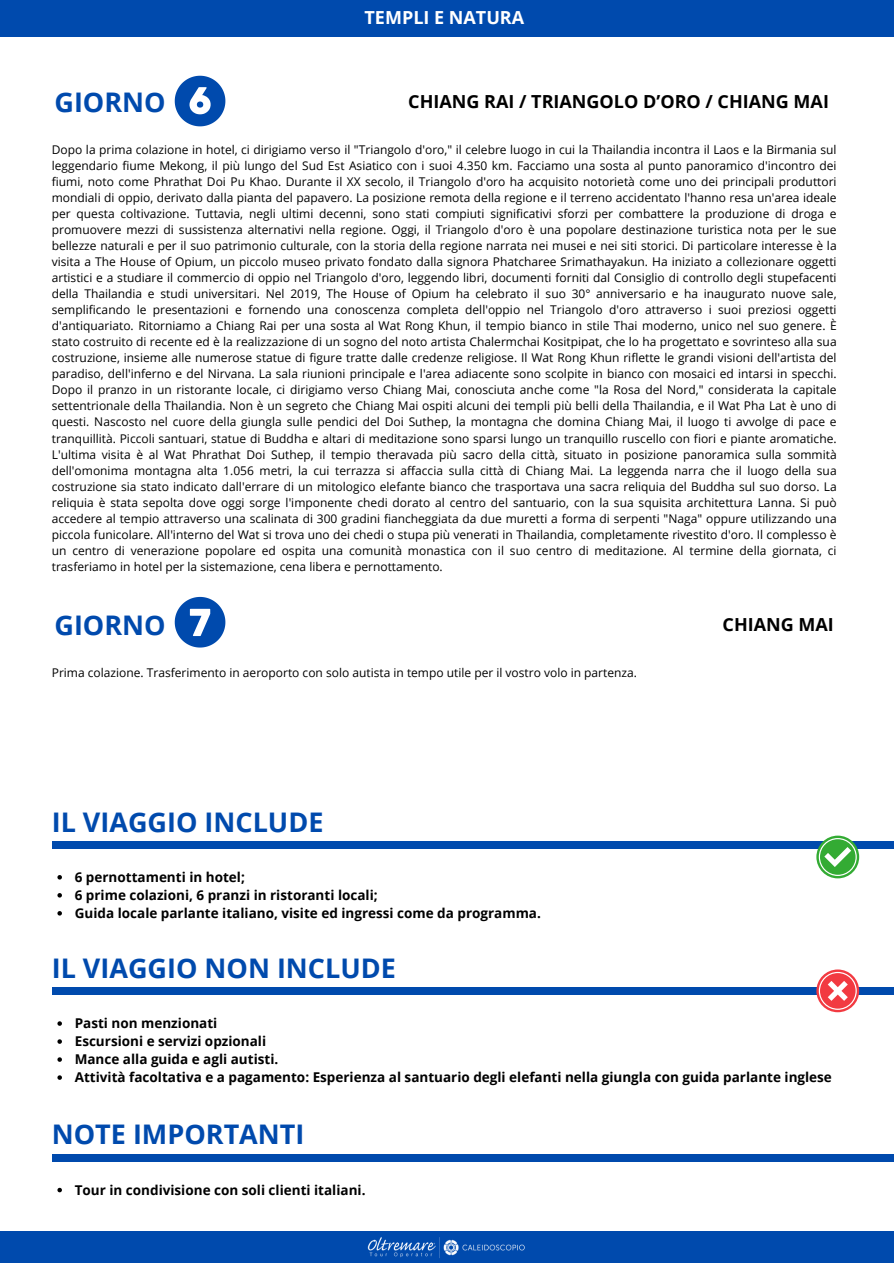
<style>
.page{position:relative;width:894px;height:1264px;background:#fff}
.page>*{position:absolute;margin:0;border:0;box-sizing:border-box;transform-origin:0 0}
.t1{font:700 27px "Open Sans";color:#004aad}
.t2{font:700 18px "Open Sans";color:#000}
.t3{font:700 18px "Open Sans";color:#fff}
.t4{font:700 13.5px "Open Sans";color:#000}
.t5{font:12px/16px "Open Sans";color:#000;text-align:justify}
</style>
<div class="page">
<div style="left:0;top:0;width:893px;height:37px;background:#004aad"></div>
<div style="left:0;top:1231px;width:893px;height:32px;background:#004aad"></div>
<img style="left:367px;top:1237px;width:158px;height:21px">
<svg style="left:175px;top:76px;width:50px;height:50px"></svg>
<svg style="left:175px;top:597px;width:50px;height:50px"></svg>
<div style="left:52px;top:841px;width:841px;height:7px;background:#004aad"></div>
<div style="left:52px;top:987px;width:841px;height:7px;background:#004aad"></div>
<div style="left:52px;top:1153px;width:841px;height:8px;background:#004aad"></div>
<svg style="left:816px;top:835px;width:42px;height:43px"></svg>
<svg style="left:818px;top:838px;width:38px;height:38px"></svg>
<svg style="left:816px;top:969px;width:42px;height:43px"></svg>
<svg style="left:818px;top:971px;width:38px;height:38px"></svg>
<svg style="left:57px;top:875px;width:5px;height:4px"></svg>
<svg style="left:57px;top:893px;width:5px;height:4px"></svg>
<svg style="left:57px;top:911px;width:5px;height:4px"></svg>
<svg style="left:57px;top:1021px;width:5px;height:4px"></svg>
<svg style="left:57px;top:1039px;width:5px;height:4px"></svg>
<svg style="left:57px;top:1057px;width:5px;height:4px"></svg>
<svg style="left:57px;top:1075px;width:5px;height:4px"></svg>
<svg style="left:57px;top:1187px;width:5px;height:5px"></svg>
<p class="t1" style="left:54px;top:83px;width:113px">GIORNO</p>
<h2 class="t3" style="left:364px;top:5px;width:161px">TEMPLI E NATURA</h2>
<h1 class="t2" style="left:408px;top:89px;width:422px">CHIANG RAI / TRIANGOLO D’ORO / CHIANG MAI</h1>
<p class="t5" style="left:52px;top:142px;width:786px">Dopo la prima colazione in hotel, ci dirigiamo verso il "Triangolo d'oro," il celebre luogo in cui la Thailandia incontra il Laos e la Birmania sul leggendario fiume Mekong, il più lungo del Sud Est Asiatico con i suoi 4.350 km. Facciamo una sosta al punto panoramico d'incontro dei fiumi, noto come Phrathat Doi Pu Khao. Durante il XX secolo, il Triangolo d'oro ha acquisito notorietà come uno dei principali produttori mondiali di oppio, derivato dalla pianta del papavero. La posizione remota della regione e il terreno accidentato l'hanno resa un'area ideale per questa coltivazione. Tuttavia, negli ultimi decenni, sono stati compiuti significativi sforzi per combattere la produzione di droga e promuovere mezzi di sussistenza alternativi nella regione. Oggi, il Triangolo d'oro è una popolare destinazione turistica nota per le sue bellezze naturali e per il suo patrimonio culturale, con la storia della regione narrata nei musei e nei siti storici. Di particolare interesse è la visita a The House of Opium, un piccolo museo privato fondato dalla signora Phatcharee Srimathayakun. Ha iniziato a collezionare oggetti artistici e a studiare il commercio di oppio nel Triangolo d'oro, leggendo libri, documenti forniti dal Consiglio di controllo degli stupefacenti della Thailandia e studi universitari. Nel 2019, The House of Opium ha celebrato il suo 30° anniversario e ha inaugurato nuove sale, semplificando le presentazioni e fornendo una conoscenza completa dell'oppio nel Triangolo d'oro attraverso i suoi preziosi oggetti d'antiquariato. Ritorniamo a Chiang Rai per una sosta al Wat Rong Khun, il tempio bianco in stile Thai moderno, unico nel suo genere. È stato costruito di recente ed è la realizzazione di un sogno del noto artista Chalermchai Kositpipat, che lo ha progettato e sovrinteso alla sua costruzione, insieme alle numerose statue di figure tratte dalle credenze religiose. Il Wat Rong Khun riflette le grandi visioni dell'artista del paradiso, dell'inferno e del Nirvana. La sala riunioni principale e l'area adiacente sono scolpite in bianco con mosaici ed intarsi in specchi.<br>Dopo il pranzo in un ristorante locale, ci dirigiamo verso Chiang Mai, conosciuta anche come "la Rosa del Nord," considerata la capitale settentrionale della Thailandia. Non è un segreto che Chiang Mai ospiti alcuni dei templi più belli della Thailandia, e il Wat Pha Lat è uno di questi. Nascosto nel cuore della giungla sulle pendici del Doi Suthep, la montagna che domina Chiang Mai, il luogo ti avvolge di pace e tranquillità. Piccoli santuari, statue di Buddha e altari di meditazione sono sparsi lungo un tranquillo ruscello con fiori e piante aromatiche.<br>L'ultima visita è al Wat Phrathat Doi Suthep, il tempio theravada più sacro della città, situato in posizione panoramica sulla sommità dell'omonima montagna alta 1.056 metri, la cui terrazza si affaccia sulla città di Chiang Mai. La leggenda narra che il luogo della sua costruzione sia stato indicato dall'errare di un mitologico elefante bianco che trasportava una sacra reliquia del Buddha sul suo dorso. La reliquia è stata sepolta dove oggi sorge l'imponente chedi dorato al centro del santuario, con la sua squisita architettura Lanna. Si può accedere al tempio attraverso una scalinata di 300 gradini fiancheggiata da due muretti a forma di serpenti "Naga" oppure utilizzando una piccola funicolare. All'interno del Wat si trova uno dei chedi o stupa più venerati in Thailandia, completamente rivestito d'oro. Il complesso è un centro di venerazione popolare ed ospita una comunità monastica con il suo centro di meditazione. Al termine della giornata, ci trasferiamo in hotel per la sistemazione, cena libera e pernottamento.</p>
<h1 class="t1" style="left:54px;top:606px;width:113px">GIORNO</h1>
<p class="t5" style="left:52px;top:664px;width:586px">Prima colazione. Trasferimento in aeroporto con solo autista in tempo utile per il vostro volo in partenza.</p>
<p class="t1" style="left:52px;top:802px;width:273px">IL VIAGGIO INCLUDE</p>
<p class="t4" style="left:75px;top:867px;width:172px">6 pernottamenti in hotel;</p>
<p class="t4" style="left:75px;top:885px;width:304px">6 prime colazioni, 6 pranzi in ristoranti locali;</p>
<p class="t4" style="left:75px;top:903px;width:467px">Guida locale parlante italiano, visite ed ingressi come da programma.</p>
<h1 class="t1" style="left:52px;top:949px;width:345px">IL VIAGGIO NON INCLUDE</h1>
<h2 class="t2" style="left:722px;top:611px;width:113px">CHIANG MAI</h2>
<h1 class="t4" style="left:75px;top:1013px;width:144px">Pasti non menzionati</h1>
<p class="t4" style="left:75px;top:1031px;width:193px">Escursioni e servizi opzionali</p>
<p class="t4" style="left:75px;top:1049px;width:205px">Mance alla guida e agli autisti.</p>
<p class="t4" style="left:75px;top:1067px;width:758px">Attività facoltativa e a pagamento: Esperienza al santuario degli elefanti nella giungla con guida parlante inglese</p>
<p class="t1" style="left:52px;top:1115px;width:254px">NOTE IMPORTANTI</p>
<p class="t4" style="left:75px;top:1180px;width:292px">Tour in condivisione con soli clienti italiani.</p>
</div>
